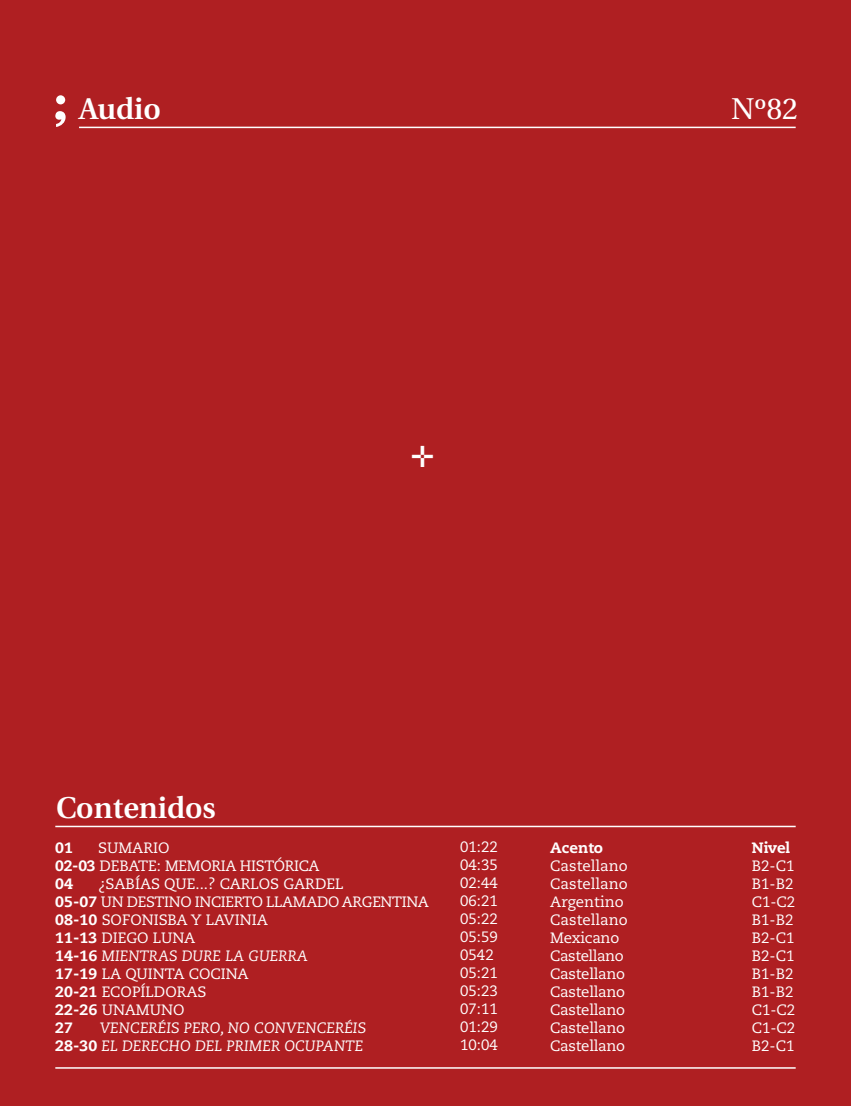
<style>
.page{position:relative;width:851px;height:1106px;background:#fff}
.page>*{position:absolute;margin:0;border:0;box-sizing:border-box;transform-origin:0 0}
.t1{font:700 54.6px "Clarendon";color:#fff}
.t2{font:600 30px "Utopia";color:#fff}
.t3{font:30px "Utopia";color:#fff}
.t4{font:15px/18px "Caecilia";color:#fff}
.t5{font:15px/18px "Caecilia";letter-spacing:-.02em;color:#fff}
.t6{font:italic 15px/18px "Caecilia";color:#fff;text-align:right}
.t7{font:800 15px "Caecilia";color:#fff}
.s1{font-weight:800}
.s2{font-style:italic}
.s3{font-weight:800;font-style:normal}
</style>
<div class="page">
<div style="left:0;top:0;width:850px;height:1106px;background:#af1f22"></div>
<hr style="left:79px;top:127px;width:716px;height:1px;background:#fff">
<hr style="left:55px;top:825px;width:740px;height:2px;background:#fff">
<hr style="left:55px;top:1067px;width:740px;height:1px;background:#fff">
<h1 class="t1" style="left:52px;top:68px;width:18px">;</h1>
<h2 class="t2" style="left:79px;top:91px;width:83px">Audio</h2>
<h2 class="t3" style="left:730px;top:92px;width:69px">Nº82</h2>
<h2 class="t2" style="left:56px;top:790px;width:161px">Contenidos</h2>
<p class="t7" style="left:55px;top:838px;width:19px">01</p>
<p class="t5" style="left:55px;top:838px;width:266px;text-indent:43px">SUMARIO<br><span class="s1">02-03</span> DEBATE: MEMORIA HISTÓRICA<br><span class="s1">04</span></p>
<p class="t4" style="left:55px;top:874px;width:375px;text-indent:43px">¿SABÍAS QUE...? CARLOS GARDEL<br><span class="s1">05-07</span> UN DESTINO INCIERTO LLAMADO ARGENTINA<br><span class="s1">08-10</span> SOFONISBA Y LAVINIA<br><span class="s1">11-13</span> DIEGO LUNA<br><span class="s1">14-16</span> <span class="s2">MIENTRAS DURE LA GUERRA<br></span><span class="s1">17-19</span> LA QUINTA COCINA<br><span class="s1">20-21</span> ECOPÍLDORAS<br><span class="s1">22-26</span> UNAMUNO<br><span class="s1">27</span></p>
<p class="t6" style="left:55px;top:1018px;width:312px">VENCERÉIS PERO, NO CONVENCERÉIS<br><span class="s3">28-30</span> EL DERECHO DEL PRIMER OCUPANTE</p>
<p class="t4" style="left:460px;top:838px;width:39px">01:22<br>04:35<br>02:44<br>06:21<br>05:22<br>05:59<br>0542<br>05:21<br>05:23<br>07:11<br>01:29<br>10:04</p>
<p class="t7" style="left:751px;top:838px;width:40px">Nivel</p>
<p class="t7" style="left:550px;top:838px;width:54px">Acento</p>
<p class="t5" style="left:550px;top:856px;width:79px">Castellano<br>Castellano<br>Argentino<br>Castellano<br>Mexicano<br>Castellano<br>Castellano<br>Castellano<br>Castellano<br>Castellano<br>Castellano</p>
<p class="t4" style="left:751px;top:856px;width:45px;text-align:justify">B2-C1<br>B1-B2<br>C1-C2<br>B1-B2<br>B2-C1<br>B2-C1<br>B1-B2<br>B1-B2<br>C1-C2<br>C1-C2<br>B2-C1</p>
</div>
